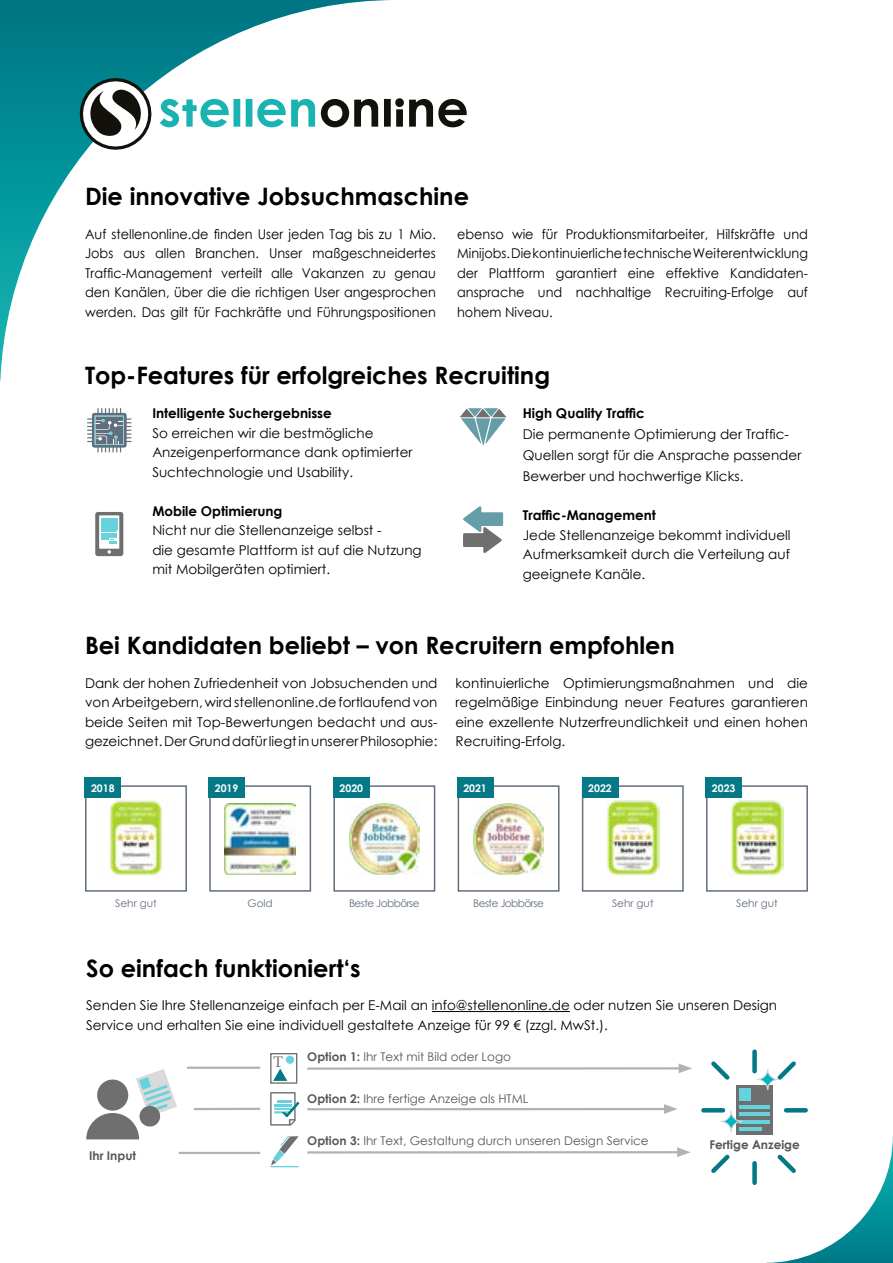
<style>
.page{position:relative;width:893px;height:1263px;background:#fff}
.page>*{position:absolute;margin:0;border:0;box-sizing:border-box;transform-origin:0 0}
.t1{font:700 24px "Century Gothic";color:#000}
.t2{font:16.2px "Minion Pro";color:#706f6f}
.t3{font:13.5px/19.5px "Century Gothic";color:#000}
.t4{font:13.5px/19.5px "Century Gothic";color:#000;text-align:justify;scale:.95 1}
.t5{font:700 13.5px "Century Gothic";color:#000}
.t6{font:12px "Century Gothic";color:#575756}
.t7{font:700 12px "Century Gothic";color:#575756}
.t8{font:10.5px "Century Gothic";letter-spacing:-.05em;color:#616e7d}
.t9{font:700 10.5px "Century Gothic";color:#fff}
.s1{font-weight:700}
</style>
<div class="page">
<svg style="left:0;top:0;width:392px;height:381px"></svg>
<svg style="left:321px;top:98px;width:146px;height:29px"></svg>
<svg style="left:73px;top:71px;width:242px;height:81px"></svg>
<div style="left:333px;top:785px;width:102px;height:107px;border:2px solid #616e7d"></div>
<img style="left:349px;top:803px;width:71px;height:71px">
<div style="left:458px;top:785px;width:101px;height:107px;border:2px solid #616e7d"></div>
<img style="left:473px;top:803px;width:71px;height:71px">
<div style="left:582px;top:785px;width:102px;height:107px;border:2px solid #616e7d"></div>
<div style="left:85px;top:785px;width:102px;height:107px;border:2px solid #616e7d"></div>
<img style="left:109px;top:800px;width:54px;height:76px">
<img style="left:606px;top:800px;width:53px;height:76px">
<img style="left:730px;top:800px;width:54px;height:76px">
<div style="left:706px;top:785px;width:102px;height:107px;border:2px solid #616e7d"></div>
<div style="left:209px;top:785px;width:102px;height:107px;border:2px solid #616e7d"></div>
<img style="left:225px;top:803px;width:71px;height:71px">
<svg style="left:95px;top:512px;width:28px;height:44px"></svg>
<svg style="left:463px;top:506px;width:40px;height:47px"></svg>
<svg style="left:87px;top:408px;width:44px;height:44px"></svg>
<svg style="left:460px;top:408px;width:46px;height:37px"></svg>
<div style="left:457px;top:777px;width:36px;height:21px;background:#057886"></div>
<div style="left:208px;top:777px;width:37px;height:21px;background:#057886"></div>
<div style="left:706px;top:777px;width:36px;height:21px;background:#057886"></div>
<div style="left:333px;top:777px;width:36px;height:21px;background:#057886"></div>
<div style="left:85px;top:777px;width:36px;height:21px;background:#057886"></div>
<div style="left:582px;top:777px;width:36px;height:21px;background:#057886"></div>
<hr style="left:432px;top:1011px;width:138px;height:1px;background:#000">
<svg style="left:270px;top:1092px;width:29px;height:33px"></svg>
<svg style="left:270px;top:1135px;width:29px;height:32px"></svg>
<svg style="left:86px;top:1069px;width:91px;height:70px"></svg>
<div style="left:736px;top:1085px;width:37px;height:50px;background:#706f6f"></div>
<div style="left:739px;top:1089px;width:12px;height:12px;background:#66d2dc"></div>
<hr style="left:739px;top:1105px;width:31px;height:3px;background:#66d2dc">
<hr style="left:739px;top:1113px;width:31px;height:3px;background:#66d2dc">
<hr style="left:739px;top:1120px;width:31px;height:3px;background:#66d2dc">
<hr style="left:739px;top:1127px;width:23px;height:4px;background:#66d2dc">
<svg style="left:703px;top:1108px;width:20px;height:4px"></svg>
<svg style="left:786px;top:1108px;width:20px;height:4px"></svg>
<div style="left:752px;top:1163px;width:5px;height:20px;background:#057886"></div>
<svg style="left:766px;top:1136px;width:127px;height:127px"></svg>
<svg style="left:711px;top:1061px;width:19px;height:19px"></svg>
<div style="left:752px;top:1052px;width:5px;height:19px;background:#057886"></div>
<svg style="left:711px;top:1154px;width:19px;height:19px"></svg>
<svg style="left:756px;top:1057px;width:40px;height:33px"></svg>
<svg style="left:720px;top:1110px;width:23px;height:22px"></svg>
<div style="left:140px;top:1106px;width:20px;height:20px;background:#706f6f;border-radius:50%"></div>
<hr style="left:187px;top:1066px;width:73px;height:3px;background:#b3b2b2">
<hr style="left:179px;top:1152px;width:81px;height:2px;background:#b3b2b2">
<hr style="left:194px;top:1108px;width:66px;height:2px;background:#b3b2b2">
<hr style="left:307px;top:1108px;width:361px;height:2px;background:#b3b2b2">
<svg style="left:664px;top:1104px;width:13px;height:10px"></svg>
<hr style="left:307px;top:1151px;width:374px;height:2px;background:#b3b2b2">
<svg style="left:677px;top:1147px;width:14px;height:10px"></svg>
<hr style="left:307px;top:1067px;width:376px;height:3px;background:#b3b2b2">
<svg style="left:679px;top:1063px;width:13px;height:10px"></svg>
<div style="left:270px;top:1053px;width:27px;height:31px;border:1px solid #706f6f"></div>
<svg style="left:273px;top:1068px;width:14px;height:13px"></svg>
<div style="left:286px;top:1055px;width:8px;height:9px;background:#66d2dc;border-radius:50%"></div>
<h1 class="t1" style="left:85px;top:178px;width:385px">Die innovative Jobsuchmaschine</h1>
<p class="t4" style="left:85px;top:224px;width:371px">Auf stellenonline.de finden User jeden Tag bis zu 1 Mio.<br>Jobs aus allen Branchen. Unser maßgeschneidertes Traffic-Management verteilt alle Vakanzen zu genau den Kanälen, über die die richtigen User angesprochen werden. Das gilt für Fachkräfte und Führungspositionen</p>
<p class="t4" style="left:457px;top:224px;width:371px">ebenso wie für Produktionsmitarbeiter, Hilfskräfte und Minijobs. Die kontinuierliche technische Weiterentwicklung der Plattform garantiert eine effektive Kandidaten&shy;ansprache und nachhaltige Recruiting-Erfolge auf hohem Niveau.</p>
<h1 class="t1" style="left:85px;top:357px;width:467px">Top-Features für erfolgreiches Recruiting</h1>
<p class="t5" style="left:152px;top:403px;width:181px">Intelligente Suchergebnisse</p>
<p class="t3" style="left:152px;top:423px;width:262px">So erreichen wir die bestmögliche<br>Anzeigenperformance dank optimierter<br>Suchtechnologie und Usability.</p>
<p class="t5" style="left:152px;top:501px;width:132px">Mobile Optimierung</p>
<p class="t3" style="left:152px;top:520px;width:271px">Nicht nur die Stellenanzeige selbst -<br>die gesamte Plattform ist auf die Nutzung mit Mobilgeräten optimiert.</p>
<p class="t5" style="left:523px;top:403px;width:124px">High Quality Traffic</p>
<p class="t3" style="left:523px;top:424px;width:280px;line-height:21px">Die permanente Optimierung der Traffic-<br>Quellen sorgt für die Ansprache passender<br>Bewerber und hochwertige Klicks.</p>
<p class="t5" style="left:523px;top:505px;width:135px">Traffic-Management</p>
<p class="t3" style="left:523px;top:525px;width:269px;text-align:justify">Jede Stellenanzeige bekommt individuell Aufmerksamkeit durch die Verteilung auf geeignete Kanäle.</p>
<h1 class="t1" style="left:85px;top:627px;width:591px">Bei Kandidaten beliebt – von Recruitern empfohlen</h1>
<p class="t3" style="left:85px;top:673px;width:354px;text-align:justify">Dank der hohen Zufriedenheit von Jobsuchenden und von Arbeitgebern, wird stellenonline.de fortlaufend von beide Seiten mit Top-Bewertungen bedacht und aus&shy;gezeichnet. Der Grund dafür liegt in unserer Philosophie:</p>
<p class="t3" style="left:455px;top:673px;width:354px;text-align:justify">kontinuierliche Optimierungsmaßnahmen und die regelmäßige Einbindung neuer Features garantieren eine exzellente Nutzerfreundlichkeit und einen hohen Recruiting-Erfolg.</p>
<p class="t9" style="left:91px;top:780px;width:25px">2018</p>
<p class="t9" style="left:215px;top:780px;width:25px">2019</p>
<p class="t9" style="left:340px;top:780px;width:25px">2020</p>
<p class="t9" style="left:463px;top:780px;width:25px">2021</p>
<p class="t9" style="left:588px;top:780px;width:25px">2022</p>
<p class="t9" style="left:712px;top:780px;width:25px">2023</p>
<p class="t8" style="left:115px;top:896px;width:43px">Sehr gut</p>
<p class="t8" style="left:248px;top:896px;width:27px">Gold</p>
<p class="t8" style="left:349px;top:896px;width:72px">Beste Jobbörse</p>
<p class="t8" style="left:473px;top:896px;width:72px">Beste Jobbörse</p>
<p class="t8" style="left:612px;top:896px;width:43px">Sehr gut</p>
<p class="t8" style="left:736px;top:896px;width:43px">Sehr gut</p>
<h1 class="t1" style="left:86px;top:950px;width:276px">So einfach funktioniert‘s</h1>
<p class="t3" style="left:86px;top:995px;width:692px">Senden Sie Ihre Stellenanzeige einfach per E-Mail an info@stellenonline.de oder nutzen Sie unseren Design<br>Service und erhalten Sie eine individuell gestaltete Anzeige für 99 € (zzgl. MwSt.).</p>
<p class="t7" style="left:89px;top:1147px;width:49px">Ihr Input</p>
<p class="t2" style="left:273px;top:1051px;width:11px">T</p>
<p class="t6" style="left:307px;top:1049px;width:205px"><span class="s1">Option 1:</span> Ihr Text mit Bild oder Logo</p>
<p class="t6" style="left:307px;top:1090px;width:222px"><span class="s1">Option 2:</span> Ihre fertige Anzeige als HTML</p>
<p class="t6" style="left:307px;top:1132px;width:343px"><span class="s1">Option 3:</span> Ihr Text, Gestaltung durch unseren Design Service</p>
<p class="t7" style="left:709px;top:1135px;width:92px">Fertige Anzeige</p>
</div>
